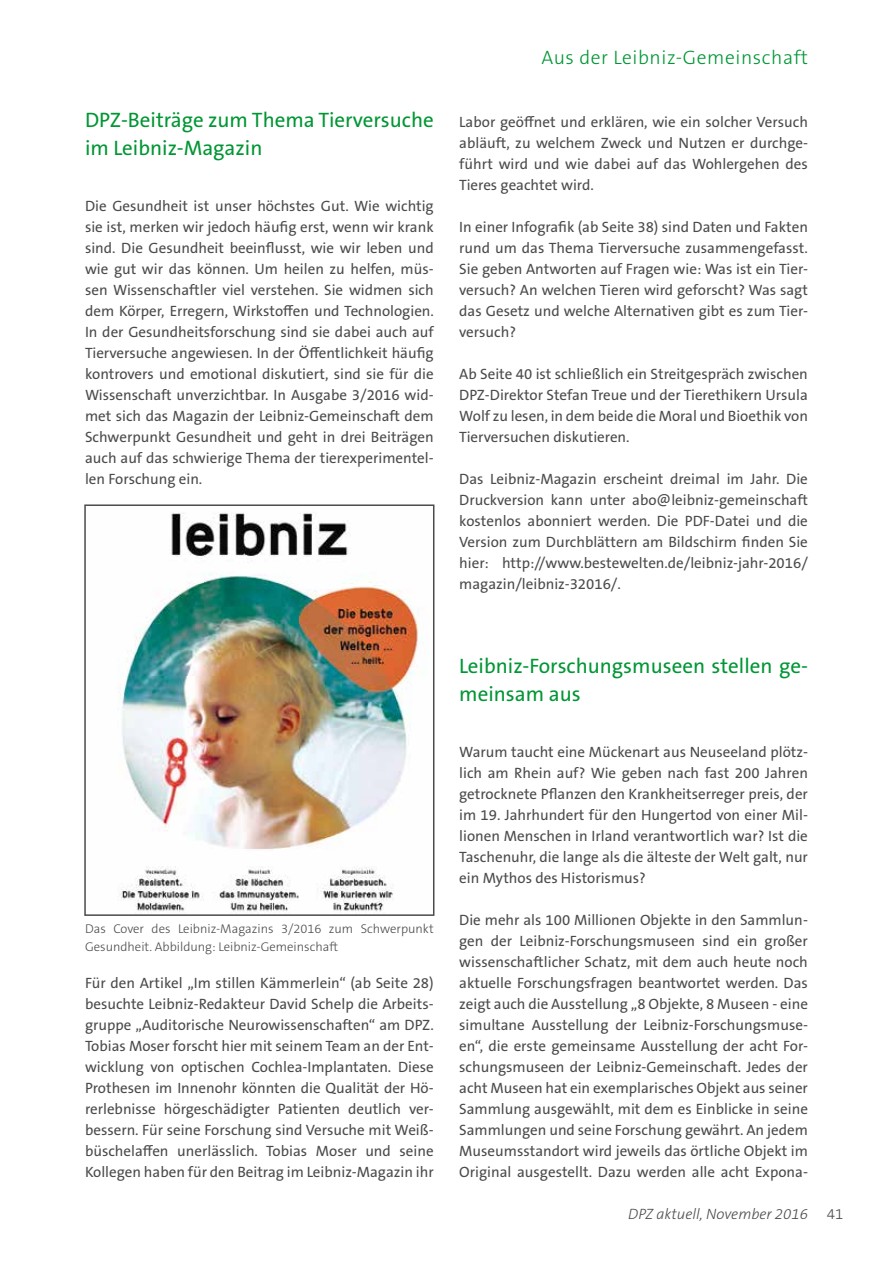
<style>
.page{position:relative;width:893px;height:1263px;background:#fff}
.page>*{position:absolute;margin:0;border:0;box-sizing:border-box;transform-origin:0 0}
.t1{font:21px/28.5px "The Sans B W5 Plain";color:#009634}
.t2{font:300 19.5px "The Sans B W3";letter-spacing:.03em;color:#009634}
.t3{font:15px/21px "The Sans B W5 Plain";color:#4b4b4d;text-align:justify}
.t4{font:italic 300 15px "The Sans B W3";color:#4b4b4d}
.t5{font:300 15px "The Sans B W3";color:#4b4b4d}
.t6{font:300 12.75px/18px "The Sans B W3";color:#4b4b4d}
</style>
<div class="page">
<img style="left:120px;top:512px;width:300px;height:400px">
<div style="left:84px;top:504px;width:350px;height:412px;border:2px solid #4b4b4d"></div>
<h1 class="t1" style="left:85px;top:106px;width:350px">DPZ-Beiträge zum Thema Tierversuche im Leibniz-Magazin</h1>
<p class="t3" style="left:85px;top:195px;width:350px">Die Gesundheit ist unser höchstes Gut. Wie wichtig sie ist, merken wir jedoch häufig erst, wenn wir krank sind. Die Gesundheit beeinflusst, wie wir leben und wie gut wir das können. Um heilen zu helfen, müs&shy;sen Wissenschaftler viel verstehen. Sie widmen sich dem Körper, Erregern, Wirkstoffen und Technologien.<br>In der Gesundheitsforschung sind sie dabei auch auf Tierversuche angewiesen. In der Öffentlichkeit häufig kontrovers und emotional diskutiert, sind sie für die Wissenschaft unverzichtbar. In Ausgabe 3/2016 wid&shy;met sich das Magazin der Leibniz-Gemeinschaft dem Schwerpunkt Gesundheit und geht in drei Beiträgen auch auf das schwierige Thema der tierexperimentel&shy;len Forschung ein.</p>
<h2 class="t2" style="left:541px;top:45px;width:268px">Aus der Leibniz-Gemeinschaft</h2>
<p class="t3" style="left:459px;top:111px;width:350px">Labor geöffnet und erklären, wie ein solcher Versuch abläuft, zu welchem Zweck und Nutzen er durchge&shy;führt wird und wie dabei auf das Wohlergehen des Tieres geachtet wird.</p>
<p class="t3" style="left:459px;top:216px;width:350px">In einer Infografik (ab Seite 38) sind Daten und Fakten rund um das Thema Tierversuche zusammengefasst.<br>Sie geben Antworten auf Fragen wie: Was ist ein Tier&shy;versuch? An welchen Tieren wird geforscht? Was sagt das Gesetz und welche Alternativen gibt es zum Tier&shy;versuch?</p>
<p class="t3" style="left:459px;top:363px;width:350px">Ab Seite 40 ist schließlich ein Streitgespräch zwischen DPZ-Direktor Stefan Treue und der Tierethikern Ursula Wolf zu lesen, in dem beide die Moral und Bioethik von Tierversuchen diskutieren.</p>
<p class="t3" style="left:459px;top:468px;width:350px">Das Leibniz-Magazin erscheint dreimal im Jahr. Die Druckversion kann unter abo@leibniz-gemeinschaft kostenlos abonniert werden. Die PDF-Datei und die Version zum Durchblättern am Bildschirm finden Sie hier: http://www.bestewelten.de/leibniz-jahr-2016/ magazin/leibniz-32016/.</p>
<p class="t6" style="left:85px;top:920px;width:350px">Das Cover des Leibniz-Magazins 3/2016 zum Schwerpunkt<br>Gesundheit. Abbildung: Leibniz-Gemeinschaft</p>
<p class="t3" style="left:85px;top:972px;width:350px">Für den Artikel „Im stillen Kämmerlein“ (ab Seite 28) besuchte Leibniz-Redakteur David Schelp die Arbeits&shy;gruppe „Auditorische Neurowissenschaften“ am DPZ.<br>Tobias Moser forscht hier mit seinem Team an der Ent&shy;wicklung von optischen Cochlea-Implantaten. Diese Prothesen im Innenohr könnten die Qualität der Hö&shy;rerlebnisse hörgeschädigter Patienten deutlich ver&shy;bessern. Für seine Forschung sind Versuche mit Weiß&shy;büschelaffen unerlässlich. Tobias Moser und seine Kollegen haben für den Beitrag im Leibniz-Magazin ihr</p>
<h1 class="t1" style="left:459px;top:652px;width:350px">Leibniz-Forschungsmuseen stellen ge&shy;meinsam aus</h1>
<p class="t3" style="left:459px;top:741px;width:350px">Warum taucht eine Mückenart aus Neuseeland plötz&shy;lich am Rhein auf? Wie geben nach fast 200 Jahren getrocknete Pflanzen den Krankheitserreger preis, der im 19. Jahrhundert für den Hungertod von einer Mil&shy;lionen Menschen in Irland verantwortlich war? Ist die Taschenuhr, die lange als die älteste der Welt galt, nur ein Mythos des Historismus?</p>
<p class="t3" style="left:459px;top:909px;width:350px">Die mehr als 100 Millionen Objekte in den Sammlun&shy;gen der Leibniz-Forschungsmuseen sind ein großer wissenschaftlicher Schatz, mit dem auch heute noch aktuelle Forschungsfragen beantwortet werden. Das zeigt auch die Ausstellung „8 Objekte, 8 Museen ‑ eine simultane Ausstellung der Leibniz-Forschungsmuse&shy;en“, die erste gemeinsame Ausstellung der acht For&shy;schungsmuseen der Leibniz-Gemeinschaft. Jedes der acht Museen hat ein exemplarisches Objekt aus seiner Sammlung ausgewählt, mit dem es Einblicke in seine Sammlungen und seine Forschung gewährt. An jedem Museumsstandort wird jeweils das örtliche Objekt im Original ausgestellt. Dazu werden alle acht Expona-</p>
<p class="t4" style="left:628px;top:1205px;width:181px">DPZ aktuell, November 2016</p>
<p class="t5" style="left:827px;top:1204px;width:18px">41</p>
</div>
